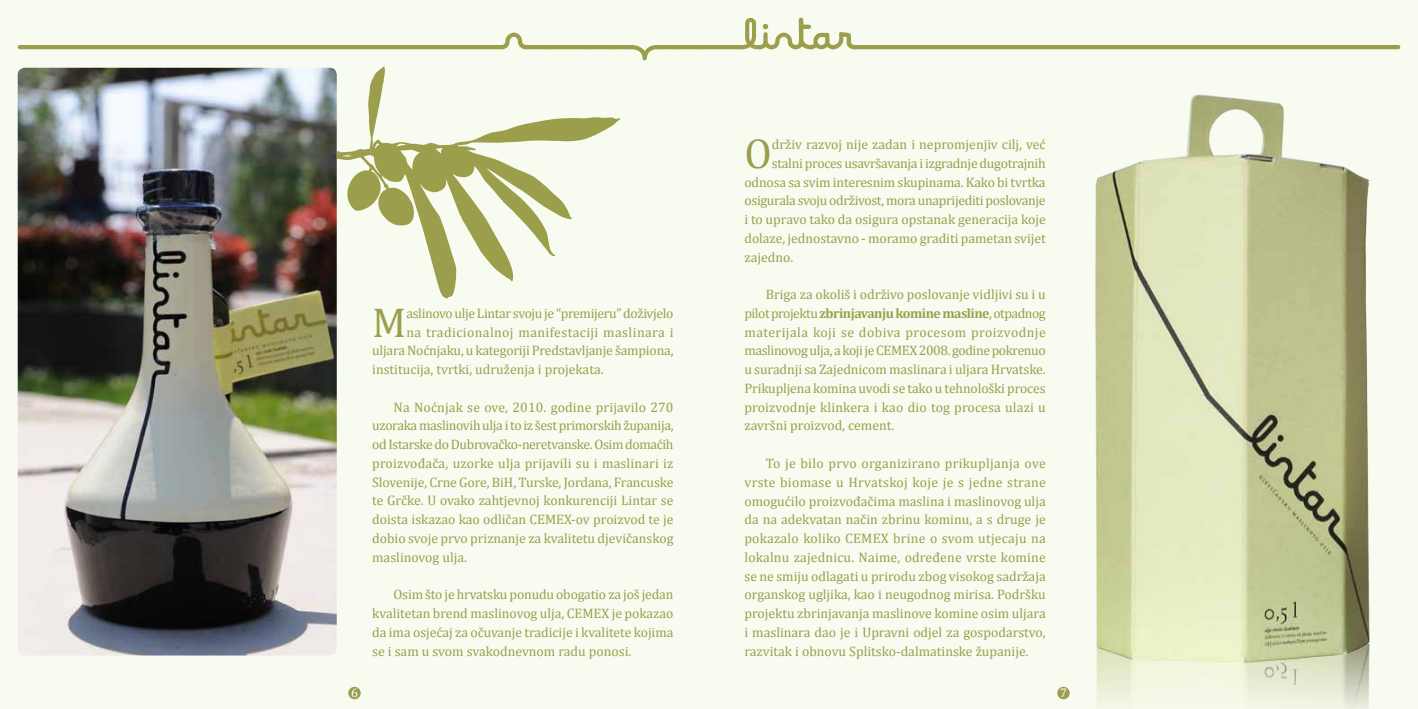
<style>
.page{position:relative;width:1418px;height:709px;background:#fff}
.page>*{position:absolute;margin:0;border:0;box-sizing:border-box;transform-origin:0 0}
.t1{font:41.88px "Cambria";color:#9b9f4b}
.t2{font:13.75px/18.8px "Cambria";letter-spacing:-.005em;color:#9b9f4b;text-align:justify}
.t3{font:13.75px "Cambria";letter-spacing:-.025em;color:#9b9f4b}
.t4{font:13.75px "Cambria";letter-spacing:.03em;color:#9b9f4b}
.t5{font:12.5px "Cambria";color:#fff}
.s1{font-weight:700}
</style>
<div class="page">
<div style="left:709px;top:0;width:708px;height:709px;background:#f8fbf0"></div>
<div style="left:0;top:0;width:710px;height:709px;background:#f8fbf0"></div>
<div style="left:348px;top:686px;width:13px;height:13px;background:#9b9f4b;border-radius:50%"></div>
<div style="left:1057px;top:686px;width:12px;height:13px;background:#9b9f4b;border-radius:50%"></div>
<img style="left:18px;top:68px;width:319px;height:587px">
<svg style="left:18px;top:18px;width:1382px;height:42px"></svg>
<svg style="left:336px;top:67px;width:284px;height:233px"></svg>
<img style="left:1097px;top:676px;width:272px;height:33px">
<img style="left:1095px;top:94px;width:275px;height:582px">
<h1 class="t1" style="left:372px;top:298px;width:36px">M</h1>
<p class="t3" style="left:406px;top:305px;width:269px">aslinovo ulje Lintar svoju je “premijeru” doživjelo</p>
<p class="t4" style="left:406px;top:324px;width:268px">na tradicionalnoj manifestaciji maslinara i</p>
<p class="t2" style="left:372px;top:341px;width:303px">uljara Noćnjaku, u kategoriji Predstavljanje šampiona,</p>
<p class="t2" style="left:372px;top:360px;width:233px">institucija, tvrtki, udruženja i projekata.</p>
<p class="t2" style="left:372px;top:397px;width:303px;text-indent:21px">Na Noćnjak se ove, 2010. godine prijavilo 270 uzoraka maslinovih ulja i to iz šest primorskih županija, od Istarske do Dubrovačko-neretvanske. Osim domaćih proizvođača, uzorke ulja prijavili su i maslinari iz Slovenije, Crne Gore, BiH, Turske, Jordana, Francuske te Grčke. U ovako zahtjevnoj konkurenciji Lintar se doista iskazao kao odličan CEMEX-ov proizvod te je dobio svoje prvo priznanje za kvalitetu djevičanskog maslinovog ulja.</p>
<p class="t2" style="left:372px;top:585px;width:303px;text-indent:21px">Osim što je hrvatsku ponudu obogatio za još jedan kvalitetan brend maslinovog ulja, CEMEX je pokazao da ima osjećaj za očuvanje tradicije i kvalitete kojima se i sam u svom svakodnevnom radu ponosi.</p>
<h1 class="t1" style="left:744px;top:129px;width:29px">O</h1>
<p class="t2" style="left:771px;top:135px;width:275px">drživ razvoj nije zadan i nepromjenjiv cilj, već</p>
<p class="t2" style="left:771px;top:154px;width:275px">stalni proces usavršavanja i izgradnje dugotrajnih</p>
<p class="t2" style="left:744px;top:172px;width:303px">odnosa sa svim interesnim skupinama. Kako bi tvrtka</p>
<p class="t3" style="left:744px;top:192px;width:303px">osigurala svoju održivost, mora unaprijediti poslovanje</p>
<p class="t2" style="left:744px;top:210px;width:303px">i to upravo tako da osigura opstanak generacija koje</p>
<p class="t2" style="left:744px;top:229px;width:303px">dolaze, jednostavno - moramo graditi pametan svijet</p>
<p class="t2" style="left:744px;top:247px;width:50px">zajedno.</p>
<p class="t2" style="left:744px;top:285px;width:303px;text-indent:21px">Briga za okoliš i održivo poslovanje vidljivi su i u pilot projektu <span class="s1">zbrinjavanju komine masline</span>, otpadnog materijala koji se dobiva procesom proizvodnje maslinovog ulja, a koji je CEMEX 2008. godine pokrenuo u suradnji sa Zajednicom maslinara i uljara Hrvatske.<br>Prikupljena komina uvodi se tako u tehnološki proces proizvodnje klinkera i kao dio tog procesa ulazi u završni proizvod, cement.</p>
<p class="t2" style="left:744px;top:454px;width:303px;text-indent:21px">To je bilo prvo organizirano prikupljanja ove vrste biomase u Hrvatskoj koje je s jedne strane omogućilo proizvođačima maslina i maslinovog ulja da na adekvatan način zbrinu kominu, a s druge je pokazalo koliko CEMEX brine o svom utjecaju na lokalnu zajednicu. Naime, određene vrste komine se ne smiju odlagati u prirodu zbog visokog sadržaja organskog ugljika, kao i neugodnog mirisa. Podršku projektu zbrinjavanja maslinove komine osim uljara i maslinara dao je i Upravni odjel za gospodarstvo, razvitak i obnovu Splitsko-dalmatinske županije.</p>
<p class="t5" style="left:351px;top:685px;width:8px">6</p>
<p class="t5" style="left:1060px;top:685px;width:8px">7</p>
</div>
